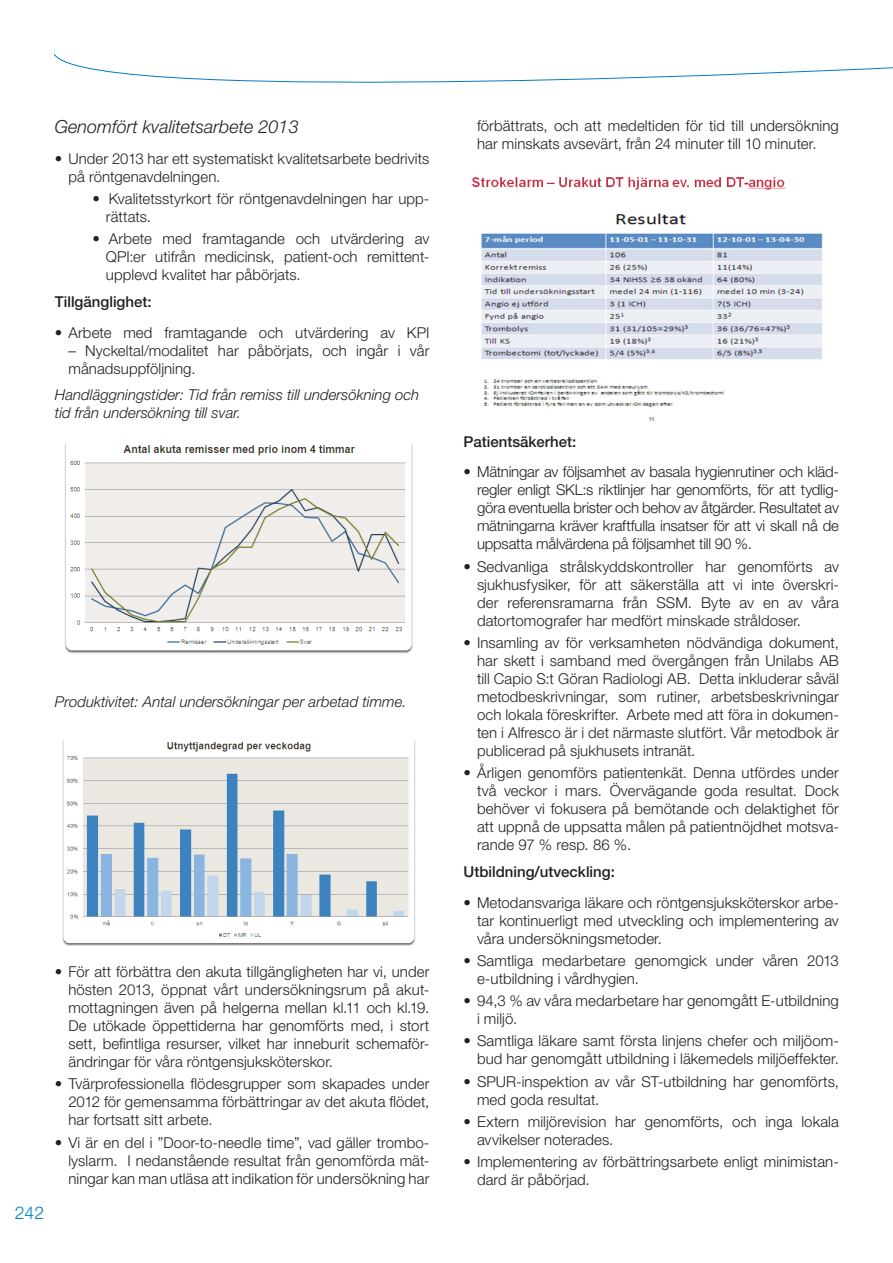
<style>
.page{position:relative;width:893px;height:1263px;background:#fff}
.page>*{position:absolute;margin:0;border:0;box-sizing:border-box;transform-origin:0 0}
.Rubrik_4B{font:italic 300 18px "Helvetica Neue LT";color:#231f20}
.Nedre_rubrik_1{font:300 17.55px "Helvetica Neue LT";color:#007fc6}
.t1{font:300 15px/18px "Helvetica Neue LT";letter-spacing:.005em;color:#231f20}
.Rubrik_5B{font:italic 300 15px/18px "Helvetica Neue LT";color:#231f20}
.Rubrik_5B-2{font:500 15px "Helvetica Neue LT";color:#231f20}
</style>
<div class="page">
<svg style="left:54px;top:54px;width:839px;height:28px"></svg>
<img style="left:65px;top:443px;width:348px;height:211px">
<img style="left:62px;top:740px;width:353px;height:206px">
<img style="left:472px;top:177px;width:351px;height:243px">
<p class="Rubrik_4B" style="left:55px;top:116px;width:245px">Genomfört kvalitetsarbete 2013</p>
<p class="t1" style="left:68px;top:149px;width:362px;text-indent:-14px">• Under 2013 har ett systematiskt kvalitetsarbete bedrivits på röntgenavdelningen.</p>
<p class="t1" style="left:106px;top:190px;width:325px;text-indent:-14px">• Kvalitetsstyrkort för röntgenavdelningen har upp&shy;rättats.</p>
<p class="t1" style="left:106px;top:230px;width:325px;text-align:justify;text-indent:-14px">• Arbete med framtagande och utvärdering av QPI:er utifrån medicinsk, patient-och remittent&shy;upplevd kvalitet har påbörjats.</p>
<p class="Rubrik_5B-2" style="left:55px;top:293px;width:98px">Tillgänglighet:</p>
<p class="t1" style="left:55px;top:323px;width:376px">• Arbete med framtagande och utvärdering av KPI</p>
<p class="t1" style="left:68px;top:341px;width:362px">– Nyckeltal/modalitet har påbörjats, och ingår i vår månadsuppföljning.</p>
<p class="Rubrik_5B" style="left:55px;top:386px;width:366px">Handläggningstider: Tid från remiss till undersökning och tid från undersökning till svar.</p>
<p class="Rubrik_5B" style="left:55px;top:693px;width:353px">Produktivitet: Antal undersökningar per arbetad timme.</p>
<p class="Nedre_rubrik_1" style="left:15px;top:1201px;width:31px">242</p>
<p class="t1" style="left:68px;top:962px;width:363px;text-align:justify;text-indent:-14px">• För att förbättra den akuta tillgängligheten har vi, under hösten 2013, öppnat vårt undersökningsrum på akut&shy;mottagningen även på helgerna mellan kl.11 och kl.19.<br>De utökade öppettiderna har genomförts med, i stort sett, befintliga resurser, vilket har inneburit schemaför&shy;ändringar för våra röntgensjuksköterskor.</p>
<p class="t1" style="left:68px;top:1075px;width:363px;text-align:justify;text-indent:-14px">• Tvärprofessionella flödesgrupper som skapades under 2012 för gemensamma förbättringar av det akuta flödet, har fortsatt sitt arbete.</p>
<p class="t1" style="left:68px;top:1133px;width:363px;text-align:justify;text-indent:-14px">• Vi är en del i ”Door-to-needle time”, vad gäller trombo&shy;lyslarm. I nedanstående resultat från genomförda mät&shy;ningar kan man utläsa att indikation för undersökning har</p>
<p class="t1" style="left:477px;top:116px;width:363px">förbättrats, och att medeltiden för tid till undersökning har minskats avsevärt, från 24 minuter till 10 minuter.</p>
<p class="Rubrik_5B-2" style="left:463px;top:432px;width:114px">Patientsäkerhet:</p>
<p class="t1" style="left:477px;top:463px;width:363px;text-align:justify;text-indent:-14px">• Mätningar av följsamhet av basala hygienrutiner och kläd&shy;regler enligt SKL:s riktlinjer har genomförts, för att tydlig&shy;göra eventuella brister och behov av åtgärder. Resultatet av mätningarna kräver kraftfulla insatser för att vi skall nå de uppsatta målvärdena på följsamhet till 90 %.</p>
<p class="t1" style="left:477px;top:557px;width:363px;text-align:justify;text-indent:-14px">• Sedvanliga strålskyddskontroller har genomförts av sjukhusfysiker, för att säkerställa att vi inte överskri&shy;der referensramarna från SSM. Byte av en av våra datortomografer har medfört minskade stråldoser.</p>
<p class="t1" style="left:477px;top:633px;width:363px;text-align:justify;text-indent:-14px">• Insamling av för verksamheten nödvändiga dokument, har skett i samband med övergången från Unilabs AB till Capio S:t Göran Radiologi AB. Detta inkluderar såväl metodbeskrivningar, som rutiner, arbetsbeskrivningar och lokala föreskrifter. Arbete med att föra in dokumen&shy;ten i Alfresco är i det närmaste slutfört. Vår metodbok är publicerad på sjukhusets intranät.</p>
<p class="t1" style="left:477px;top:764px;width:363px;text-align:justify;text-indent:-14px">• Årligen genomförs patientenkät. Denna utfördes under två veckor i mars. Övervägande goda resultat. Dock behöver vi fokusera på bemötande och delaktighet för att uppnå de uppsatta målen på patientnöjdhet motsva&shy;rande 97 % resp. 86 %.</p>
<p class="Rubrik_5B-2" style="left:463px;top:862px;width:153px">Utbildning/utveckling:</p>
<p class="t1" style="left:477px;top:893px;width:363px;text-align:justify;text-indent:-14px">• Metodansvariga läkare och röntgensjuksköterskor arbe&shy;tar kontinuerligt med utveckling och implementering av våra undersökningsmetoder.</p>
<p class="t1" style="left:477px;top:951px;width:363px;text-indent:-14px">• Samtliga medarbetare genomgick under våren 2013 e-utbildning i vårdhygien.</p>
<p class="t1" style="left:477px;top:991px;width:363px;text-indent:-14px">• 94,3 % av våra medarbetare har genomgått E-utbildning i miljö.</p>
<p class="t1" style="left:463px;top:1032px;width:377px;text-align:right">• Samtliga läkare samt första linjens chefer och miljöom&shy;bud har genomgått utbildning i läkemedels miljöeffekter.</p>
<p class="t1" style="left:477px;top:1072px;width:363px;text-indent:-14px">• SPUR-inspektion av vår ST-utbildning har genomförts, med goda resultat.</p>
<p class="t1" style="left:477px;top:1112px;width:363px;text-indent:-14px">• Extern miljörevision har genomförts, och inga lokala avvikelser noterades.</p>
<p class="t1" style="left:477px;top:1152px;width:363px;text-indent:-14px">• Implementering av förbättringsarbete enligt minimistan&shy;dard är påbörjad.</p>
</div>
